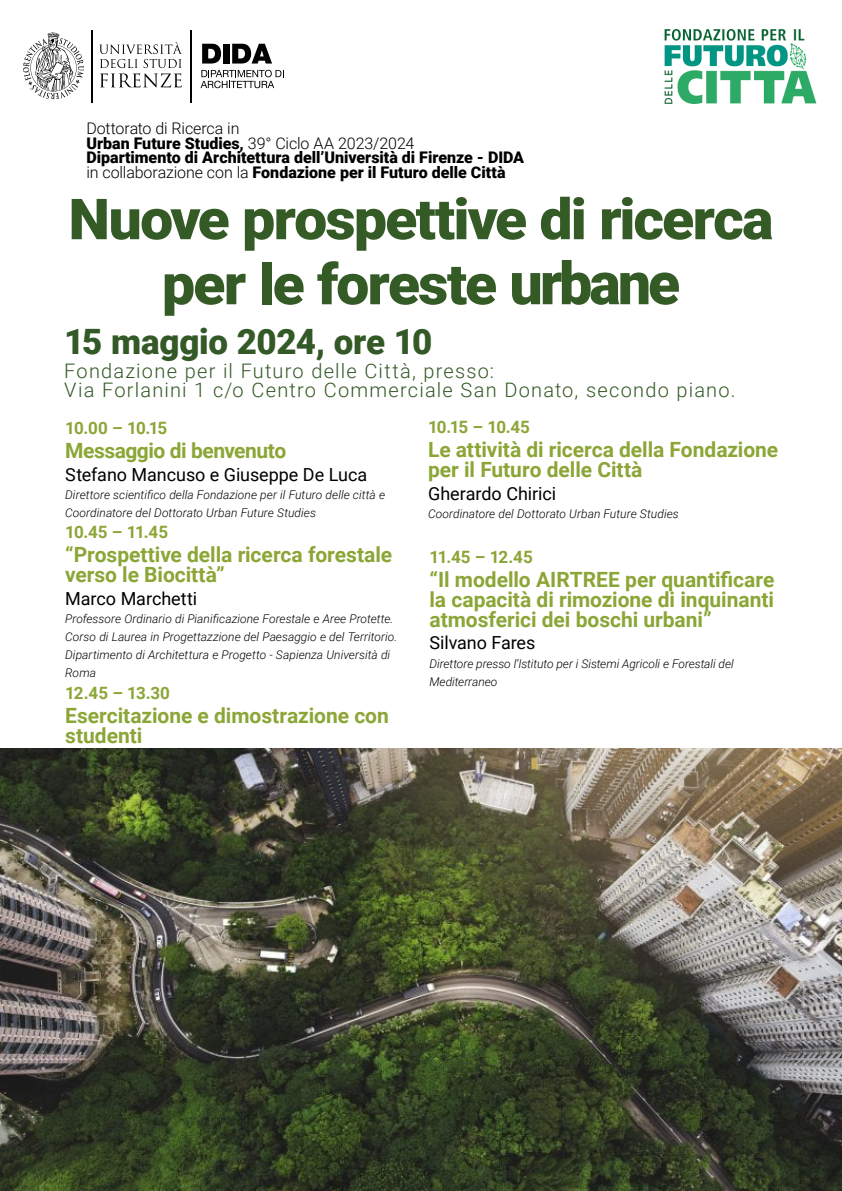
<style>
.page{position:relative;width:842px;height:1191px;background:#fff}
.page>*{position:absolute;margin:0;border:0;box-sizing:border-box;transform-origin:0 0}
.t1{font:900 56.6px/65px "Roboto";letter-spacing:-.03em;color:#345a26;text-align:center;scale:1.04 1}
.t2{font:900 35px "Roboto";letter-spacing:-.01em;color:#335926}
.t3{font:700 21px/20px "Roboto";letter-spacing:-.005em;color:#8ba636}
.t4{font:700 21px "Roboto";letter-spacing:-.025em;color:#8ba636}
.t5{font:300 20px/19px "Roboto";letter-spacing:.06em;color:#335926}
.t6{font:18px "Roboto";letter-spacing:-.005em;color:#000}
.t7{font:700 17px "Roboto";letter-spacing:-.05em;color:#8ba636}
.t8{font:900 16px/14.4px "Roboto";color:#000}
.t9{font:italic 300 12px/18px "Roboto";color:#000}
.s1{font-weight:300}
.s2{font-size:59px}
</style>
<div class="page">
<hr style="left:191px;top:30px;width:1px;height:73px;background:#020203">
<svg style="left:202px;top:44px;width:19px;height:20px"></svg>
<div style="left:223px;top:44px;width:6px;height:20px;background:#020203"></div>
<svg style="left:232px;top:44px;width:40px;height:20px"></svg>
<svg style="left:201px;top:70px;width:83px;height:18px"></svg>
<hr style="left:91px;top:30px;width:1px;height:73px;background:#020203">
<svg style="left:99px;top:42px;width:83px;height:45px"></svg>
<svg style="left:23px;top:32px;width:61px;height:67px"></svg>
<img style="left:664px;top:30px;width:152px;height:73px">
<img style="left:0;top:748px;width:842px;height:443px">
<h3 class="t8" style="left:86px;top:121px;width:439px"><span class="s1">Dottorato di Ricerca in<br></span>Urban Future Studies, <span class="s1">39° Ciclo AA 2023/2024<br></span>Dipartimento di Architettura dell’Università di Firenze - DIDA <span class="s1">in collaborazione con la</span> Fondazione per il Futuro delle Città</h3>
<h1 class="t1" style="left:68px;top:184px;width:679px">Nuove prospettive di ricerca per le foreste <span class="s2">urbane</span></h1>
<h2 class="t2" style="left:64px;top:317px;width:370px">15 maggio 2024, ore 10</h2>
<h3 class="t5" style="left:64px;top:361px;width:673px">Fondazione per il Futuro delle Città, presso:<br>Via Forlanini 1 c/o Centro Commerciale San Donato, secondo piano.</h3>
<h3 class="t7" style="left:65px;top:416px;width:104px">10.00 – 10.15</h3>
<h3 class="t4" style="left:65px;top:436px;width:223px">Messaggio di benvenuto</h3>
<h3 class="t6" style="left:65px;top:461px;width:304px">Stefano Mancuso e Giuseppe De Luca</h3>
<p class="t9" style="left:65px;top:485px;width:321px">Direttore scientifico della Fondazione per il Futuro delle città e<br>Coordinatore del Dottorato Urban Future Studies</p>
<h3 class="t7" style="left:65px;top:520px;width:104px">10.45 – 11.45</h3>
<h3 class="t3" style="left:65px;top:544px;width:328px">“Prospettive della ricerca forestale verso le Biocittà”</h3>
<h3 class="t6" style="left:65px;top:585px;width:134px">Marco Marchetti</h3>
<p class="t9" style="left:65px;top:609px;width:334px">Professore Ordinario di Pianificazione Forestale e Aree Protette.<br>Corso di Laurea in Progettazzione del Paesaggio e del Territorio.<br>Dipartimento di Architettura e Progetto - Sapienza Università di Roma</p>
<h3 class="t7" style="left:65px;top:681px;width:106px">12.45 – 13.30</h3>
<h3 class="t3" style="left:65px;top:705px;width:325px">Esercitazione e dimostrazione con studenti</h3>
<h3 class="t7" style="left:428px;top:415px;width:103px">10.15 – 10.45</h3>
<h3 class="t3" style="left:428px;top:439px;width:352px">Le attività di ricerca della Fondazione per il Futuro delle Città</h3>
<h3 class="t6" style="left:428px;top:480px;width:130px">Gherardo Chirici</h3>
<p class="t9" style="left:428px;top:504px;width:252px">Coordinatore del Dottorato Urban Future Studies</p>
<h3 class="t7" style="left:429px;top:544px;width:105px">11.45 – 12.45</h3>
<h3 class="t3" style="left:429px;top:568px;width:346px;text-align:justify">“Il modello AIRTREE per quantificare la capacità di rimozione di inquinanti atmosferici dei boschi urbani”</h3>
<h3 class="t6" style="left:429px;top:630px;width:107px">Silvano Fares</h3>
<p class="t9" style="left:429px;top:654px;width:306px;line-height:18.5px">Direttore presso l’Istituto per i Sistemi Agricoli e Forestali del<br>Mediterraneo</p>
</div>
